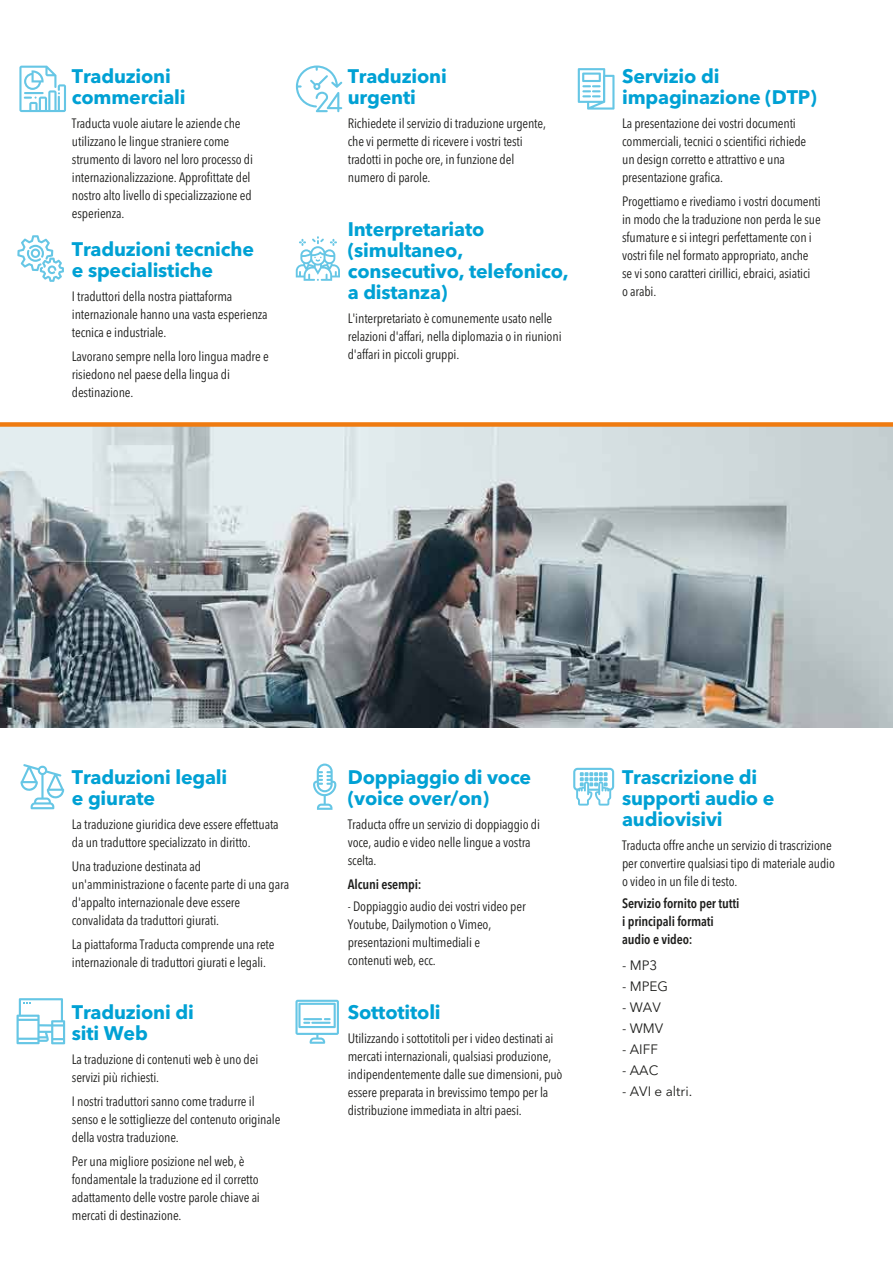
<style>
.page{position:relative;width:893px;height:1263px;background:#fff}
.page>*{position:absolute;margin:0;border:0;box-sizing:border-box;transform-origin:0 0}
.t1{font:700 19.5px/21px "Avenir Next LT Pro";letter-spacing:-.01em;color:#00a1d4}
.t2{font:condensed 13.5px/18px "Avenir Next LT Pro";letter-spacing:-.01em;color:#1d1d1b}
.t3{font:600 condensed 13.5px/18px "Avenir Next LT Pro";letter-spacing:-.01em;color:#1d1d1b}
.t4{font:13.5px "Avenir Next LT Pro";color:#1d1d1b}
</style>
<div class="page">
<img style="left:0;top:427px;width:893px;height:300px">
<div style="left:0;top:422px;width:893px;height:5px;background:#ef7b10"></div>
<svg style="left:578px;top:68px;width:36px;height:42px"></svg>
<svg style="left:313px;top:763px;width:23px;height:47px"></svg>
<svg style="left:573px;top:768px;width:41px;height:38px"></svg>
<svg style="left:20px;top:764px;width:44px;height:45px"></svg>
<svg style="left:296px;top:236px;width:44px;height:45px"></svg>
<svg style="left:296px;top:65px;width:46px;height:47px"></svg>
<svg style="left:295px;top:1000px;width:44px;height:44px"></svg>
<svg style="left:19px;top:66px;width:47px;height:46px"></svg>
<svg style="left:17px;top:235px;width:47px;height:47px"></svg>
<svg style="left:17px;top:998px;width:48px;height:46px"></svg>
<h1 class="t1" style="left:72px;top:65px;width:115px">Traduzioni commerciali</h1>
<p class="t2" style="left:72px;top:114px;width:183px">Traducta vuole aiutare le aziende che utilizzano le lingue straniere come strumento di lavoro nel loro processo di internazionalizzazione. Approfittate del nostro alto livello di specializzazione ed esperienza.</p>
<h1 class="t1" style="left:72px;top:239px;width:184px">Traduzioni tecniche e specialistiche</h1>
<p class="t2" style="left:72px;top:287px;width:197px">I traduttori della nostra piattaforma internazionale hanno una vasta esperienza tecnica e industriale.</p>
<p class="t2" style="left:72px;top:347px;width:198px">Lavorano sempre nella loro lingua madre e risiedono nel paese della lingua di destinazione.</p>
<h1 class="t1" style="left:348px;top:65px;width:101px">Traduzioni urgenti</h1>
<p class="t2" style="left:348px;top:114px;width:200px">Richiedete il servizio di traduzione urgente, che vi permette di ricevere i vostri testi tradotti in poche ore, in funzione del numero di parole.</p>
<h1 class="t1" style="left:348px;top:218px;width:222px">Interpretariato (simultaneo, consecutivo, telefonico, a distanza)</h1>
<p class="t2" style="left:348px;top:309px;width:215px">L'interpretariato è comunemente usato nelle relazioni d'affari, nella diplomazia o in riunioni d'affari in piccoli gruppi.</p>
<h1 class="t1" style="left:622px;top:65px;width:196px">Servizio di impaginazione (DTP)</h1>
<p class="t2" style="left:622px;top:114px;width:186px">La presentazione dei vostri documenti commerciali, tecnici o scientifici richiede un design corretto e attrattivo e una presentazione grafica.</p>
<p class="t2" style="left:622px;top:192px;width:200px">Progettiamo e rivediamo i vostri documenti in modo che la traduzione non perda le sue sfumature e si integri perfettamente con i vostri file nel formato appropriato, anche se vi sono caratteri cirillici, ebraici, asiatici<br>o arabi.</p>
<h1 class="t1" style="left:72px;top:766px;width:157px">Traduzioni legali e giurate</h1>
<p class="t2" style="left:72px;top:815px;width:208px">La traduzione giuridica deve essere effettuata da un traduttore specializzato in diritto.</p>
<p class="t2" style="left:72px;top:857px;width:219px">Una traduzione destinata ad un'amministrazione o facente parte di una gara d'appalto internazionale deve essere convalidata da traduttori giurati.</p>
<p class="t2" style="left:72px;top:935px;width:204px">La piattaforma Traducta comprende una rete internazionale di traduttori giurati e legali.</p>
<h1 class="t1" style="left:72px;top:1001px;width:123px">Traduzioni di siti Web</h1>
<p class="t2" style="left:72px;top:1050px;width:188px">La traduzione di contenuti web è uno dei servizi più richiesti.</p>
<p class="t2" style="left:72px;top:1092px;width:210px">I nostri traduttori sanno come tradurre il senso e le sottigliezze del contenuto originale della vostra traduzione.</p>
<p class="t2" style="left:72px;top:1152px;width:190px">Per una migliore posizione nel web, è fondamentale la traduzione ed il corretto adattamento delle vostre parole chiave ai mercati di destinazione.</p>
<h1 class="t1" style="left:348px;top:766px;width:185px">Doppiaggio di voce (voice over/on)</h1>
<p class="t2" style="left:348px;top:815px;width:194px">Traducta offre un servizio di doppiaggio di voce, audio e video nelle lingue a vostra scelta.</p>
<p class="t3" style="left:348px;top:875px;width:75px">Alcuni esempi:</p>
<p class="t2" style="left:348px;top:897px;width:179px">- Doppiaggio audio dei vostri video per<br>Youtube, Dailymotion o Vimeo, presentazioni multimediali e contenuti web, ecc.</p>
<h1 class="t1" style="left:348px;top:1001px;width:94px">Sottotitoli</h1>
<p class="t2" style="left:348px;top:1029px;width:216px">Utilizzando i sottotitoli per i video destinati ai mercati internazionali, qualsiasi produzione, indipendentemente dalle sue dimensioni, può essere preparata in brevissimo tempo per la distribuzione immediata in altri paesi.</p>
<h1 class="t1" style="left:622px;top:766px;width:154px">Trascrizione di supporti audio e audiovisivi</h1>
<p class="t2" style="left:622px;top:836px;width:214px">Traducta offre anche un servizio di trascrizione per convertire qualsiasi tipo di materiale audio o video in un file di testo.</p>
<p class="t3" style="left:622px;top:894px;width:119px">Servizio fornito per tutti i principali formati audio e video:</p>
<p class="t4" style="left:622px;top:957px;width:37px">- MP3</p>
<p class="t4" style="left:622px;top:978px;width:47px">- MPEG</p>
<p class="t4" style="left:622px;top:999px;width:40px">- WAV</p>
<p class="t4" style="left:622px;top:1020px;width:43px">- WMV</p>
<p class="t4" style="left:622px;top:1041px;width:37px">- AIFF</p>
<p class="t4" style="left:622px;top:1062px;width:38px">- AAC</p>
<p class="t4" style="left:622px;top:1083px;width:72px">- AVI e altri.</p>
</div>
